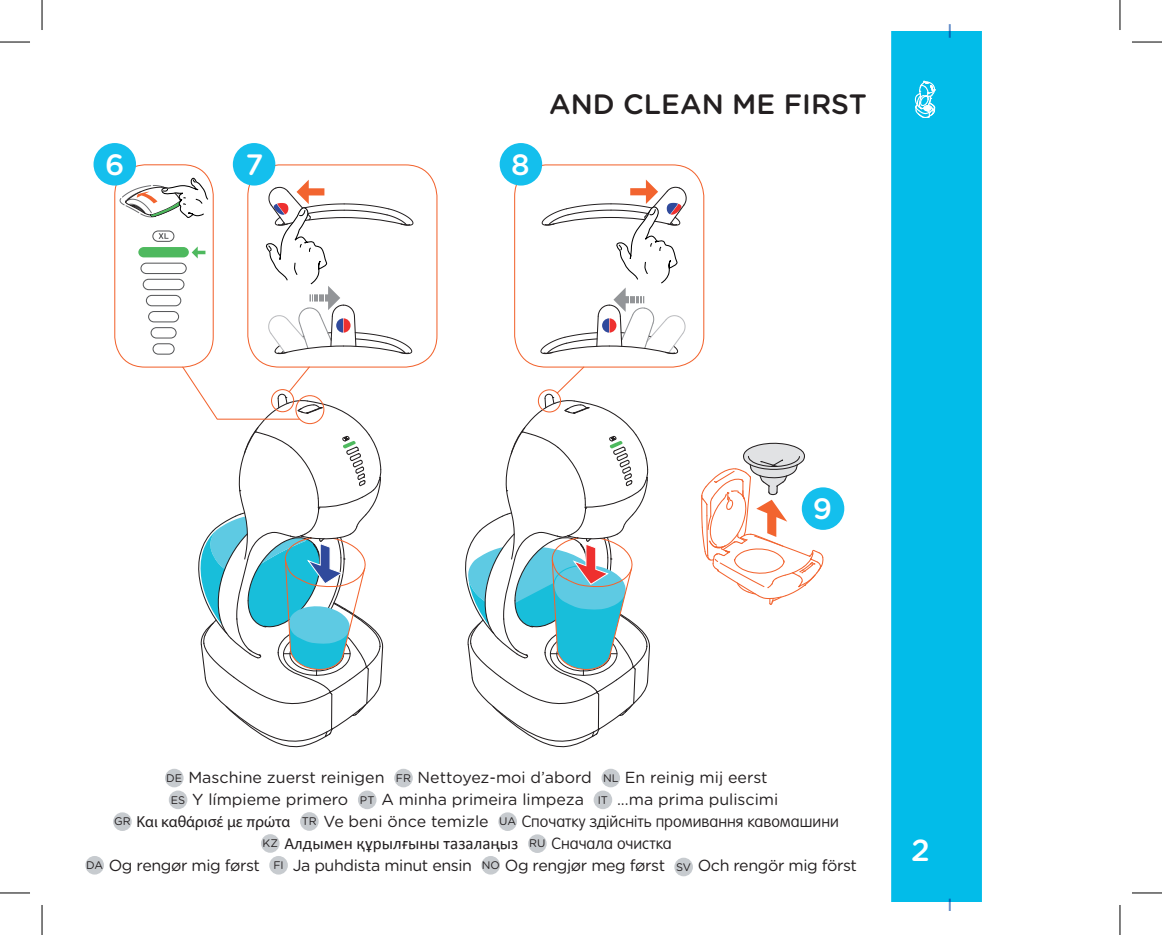
<style>
.page{position:relative;width:1162px;height:935px;background:#fff}
.page>*{position:absolute;margin:0;border:0;box-sizing:border-box;transform-origin:0 0}
.t1{font:500 30.4px "Gotham Rounded";color:#fff}
.t2{font:500 29.4px "Gotham Rounded";color:#fff}
.t3{font:500 28px "Gotham Rounded";color:#231f20}
.t4{font:17px "Calibri";color:#231f20}
.t5{font:16px/21.8px "Gotham Rounded";color:#231f20}
.t6{font:100 16px "VAG Rounded LTCYR";color:#231f20}
.t7{font:16px "Gotham Rounded";letter-spacing:-.025em;color:#231f20}
.s1{font-size:11px}
.s2{font-family:"Gotham Rounded";font-weight:400;font-size:11px}
.s3{font-family:"Myriad Pro";font-weight:400}
.s4{font-family:"Gotham Rounded";font-weight:400}
.s5{font-family:"Gotham Rounded";font-size:11px}
.s6{font-family:"VAG Rounded LTCYR";font-weight:100;font-size:16px}
</style>
<div class="page">
<div style="left:892px;top:32px;width:88px;height:869px;background:#02bce9"></div>
<div style="left:891px;top:31px;width:90px;height:870px;border:2px solid #02bce9"></div>
<svg style="left:914px;top:81px;width:21px;height:37px"></svg>
<div style="left:247px;top:164px;width:190px;height:203px;border:1px solid #f2642f;border-radius:32px"></div>
<div style="left:233px;top:143px;width:42px;height:42px;background:#14bfed;border-radius:50%"></div>
<div style="left:801px;top:487px;width:43px;height:43px;background:#14bfed;border-radius:50%"></div>
<svg style="left:701px;top:442px;width:122px;height:163px"></svg>
<div style="left:114px;top:164px;width:100px;height:203px;border:1px solid #f2642f;border-radius:30px"></div>
<svg style="left:119px;top:177px;width:89px;height:41px"></svg>
<div style="left:93px;top:143px;width:43px;height:42px;background:#14bfed;border-radius:50%"></div>
<div style="left:514px;top:164px;width:190px;height:203px;border:1px solid #f2642f;border-radius:32px"></div>
<div style="left:499px;top:143px;width:43px;height:42px;background:#14bfed;border-radius:50%"></div>
<svg style="left:465px;top:365px;width:185px;height:383px"></svg>
<svg style="left:181px;top:365px;width:202px;height:383px"></svg>
<div style="left:537px;top:389px;width:24px;height:23px;border:1px solid #f2642f;border-radius:50%"></div>
<div style="left:150px;top:327px;width:27px;height:11px;border:1px solid #57585a;border-radius:5px"></div>
<div style="left:148px;top:311px;width:31px;height:11px;border:1px solid #57585a;border-radius:5px"></div>
<div style="left:146px;top:295px;width:35px;height:11px;border:1px solid #57585a;border-radius:5px"></div>
<div style="left:143px;top:279px;width:41px;height:11px;border:1px solid #57585a;border-radius:5px"></div>
<div style="left:140px;top:262px;width:47px;height:12px;border:1px solid #57585a;border-radius:5px"></div>
<div style="left:152px;top:343px;width:23px;height:11px;border:1px solid #57585a;border-radius:5px"></div>
<div style="left:138px;top:247px;width:51px;height:10px;background:#4eb95e;border-radius:5px"></div>
<div style="left:152px;top:230px;width:22px;height:12px;border:1px solid #57585a;border-radius:5px"></div>
<svg style="left:158px;top:233px;width:10px;height:6px"></svg>
<svg style="left:540px;top:179px;width:147px;height:175px"></svg>
<svg style="left:265px;top:180px;width:148px;height:174px"></svg>
<svg style="left:192px;top:246px;width:13px;height:12px"></svg>
<svg style="left:948px;top:898px;width:2px;height:12px"></svg>
<svg style="left:948px;top:24px;width:2px;height:14px"></svg>
<div style="left:165px;top:768px;width:18px;height:19px;background:#c7cbcf;border-radius:50%"></div>
<div style="left:394px;top:768px;width:19px;height:19px;background:#c7cbcf;border-radius:50%"></div>
<div style="left:601px;top:768px;width:19px;height:19px;background:#c7cbcf;border-radius:50%"></div>
<div style="left:169px;top:790px;width:18px;height:19px;background:#c7cbcf;border-radius:50%"></div>
<div style="left:358px;top:790px;width:18px;height:19px;background:#c7cbcf;border-radius:50%"></div>
<div style="left:593px;top:790px;width:19px;height:19px;background:#c7cbcf;border-radius:50%"></div>
<div style="left:113px;top:812px;width:19px;height:18px;background:#c7cbcf;border-radius:50%"></div>
<div style="left:300px;top:812px;width:18px;height:18px;background:#c7cbcf;border-radius:50%"></div>
<div style="left:498px;top:812px;width:19px;height:18px;background:#c7cbcf;border-radius:50%"></div>
<div style="left:261px;top:834px;width:18px;height:18px;background:#c7cbcf;border-radius:50%"></div>
<div style="left:528px;top:834px;width:18px;height:18px;background:#c7cbcf;border-radius:50%"></div>
<div style="left:85px;top:855px;width:19px;height:19px;background:#c7cbcf;border-radius:50%"></div>
<div style="left:269px;top:855px;width:19px;height:19px;background:#c7cbcf;border-radius:50%"></div>
<div style="left:481px;top:855px;width:19px;height:19px;background:#c7cbcf;border-radius:50%"></div>
<div style="left:674px;top:857px;width:18px;height:19px;background:#c7cbcf;border-radius:50%"></div>
<hr style="left:0;top:42px;width:30px;height:1px;background:#000">
<hr style="left:1131px;top:42px;width:30px;height:1px;background:#000">
<hr style="left:0;top:892px;width:30px;height:1px;background:#000">
<hr style="left:1131px;top:892px;width:30px;height:1px;background:#000">
<hr style="left:42px;top:0;width:1px;height:30px;background:#000">
<hr style="left:42px;top:904px;width:1px;height:30px;background:#000">
<hr style="left:1119px;top:0;width:1px;height:30px;background:#000">
<hr style="left:1119px;top:904px;width:1px;height:30px;background:#000">
<h2 class="t2" style="left:105px;top:151px;width:21px">6</h2>
<h2 class="t2" style="left:511px;top:151px;width:20px">8</h2>
<h2 class="t2" style="left:245px;top:151px;width:19px">7</h2>
<h3 class="t3" style="left:549px;top:92px;width:319px">AND CLEAN ME FIRST</h3>
<h2 class="t2" style="left:812px;top:495px;width:21px">9</h2>
<p class="t5" style="left:166px;top:766px;width:613px"><span class="s1">DE</span> Maschine zuerst reinigen <span class="s1">FR</span> Nettoyez-moi d’abord <span class="s1">NL</span> En reinig mij eerst<br><span class="s1">ES</span> Y límpieme primero <span class="s1">PT</span> A minha primeira limpeza <span class="s1">IT</span> ...ma prima puliscimi</p>
<p class="t6" style="left:114px;top:815px;width:726px"><span class="s2">GR</span> <span class="s3">Και καθάρισέ με πρώτα</span> <span class="s2">TR</span> <span class="s4">Ve beni önce temizle</span> <span class="s2">UA</span> Спочатку здійсніть промивання кавомашини</p>
<p class="t4" style="left:262px;top:832px;width:410px"><span class="s5">KZ</span> Алдымен құрылғыны тазалаңыз <span class="s5">RU</span> <span class="s6">Сначала очистка</span></p>
<p class="t7" style="left:86px;top:856px;width:772px"><span class="s1">DA</span> Og rengør mig først <span class="s1">FI</span> Ja puhdista minut ensin <span class="s1">NO</span> Og rengjør meg først <span class="s1">SV</span> Och rengör mig först</p>
<h1 class="t1" style="left:910px;top:836px;width:20px">2</h1>
</div>
